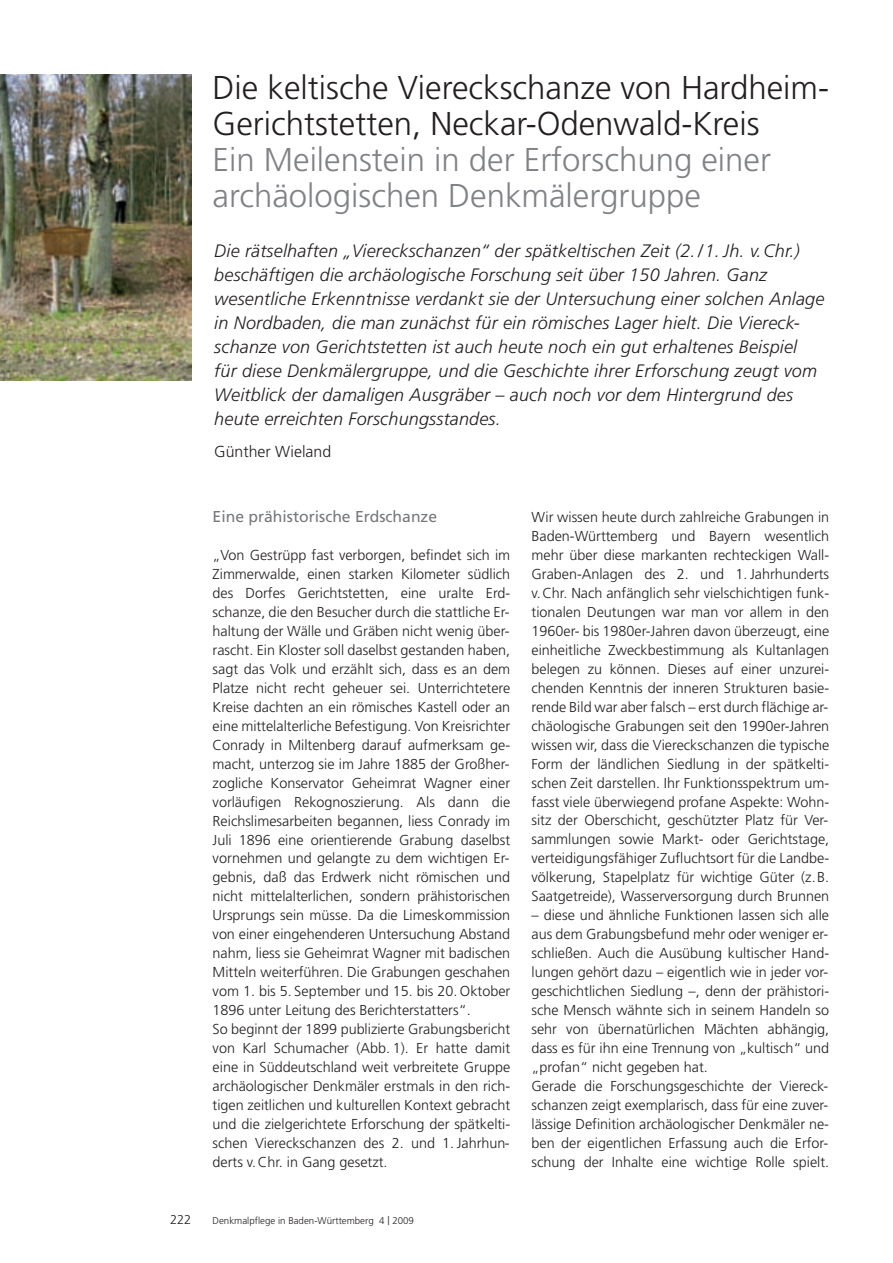
<style>
.page{position:relative;width:893px;height:1263px;background:#fff}
.page>*{position:absolute;margin:0;border:0;box-sizing:border-box;transform-origin:0 0}
.t1{font:300 33px/36px "Frutiger";color:#231f20}
.t2{font:300 33px/36px "Frutiger";color:#808285}
.t3{font:italic 300 18px/24px "Frutiger";letter-spacing:.01em;color:#231f20}
.t4{font:300 15.9px "Frutiger";color:#231f20}
.t5{font:15.75px "Frutiger";color:#76787b}
.t6{font:300 14.4px/19px "Frutiger";color:#231f20}
.t7{font:300 12.75px "Frutiger";color:#231f20}
.t8{font:300 9.75px "Frutiger";color:#231f20}
.s1{font-size:12px}
</style>
<div class="page">
<img style="left:0;top:74px;width:191px;height:307px">
<h1 class="t1" style="left:213px;top:72px;width:618px">Die keltische Viereckschanze von Hardheim-<br>Gerichtstetten, Neckar-Odenwald-Kreis</h1>
<h1 class="t2" style="left:213px;top:144px;width:560px">Ein Meilenstein in der Erforschung einer archäologischen Denkmälergruppe</h1>
<p class="t3" style="left:214px;top:240px;width:612px">Die rätselhaften „Viereckschanzen“ der spätkeltischen Zeit (2./1. Jh. v.Chr.) beschäftigen die archäologische Forschung seit über 150 Jahren. Ganz wesentliche Erkenntnisse verdankt sie der Untersuchung einer solchen Anlage in Nordbaden, die man zunächst für ein römisches Lager hielt. Die Viereck&shy;schanze von Gerichtstetten ist auch heute noch ein gut erhaltenes Beispiel<br>für diese Denkmälergruppe, und die Geschichte ihrer Erforschung zeugt vom Weitblick der damaligen Ausgräber – auch noch vor dem Hintergrund des heute erreichten Forschungsstandes.</p>
<p class="t4" style="left:214px;top:445px;width:118px">Günther Wieland</p>
<p class="t5" style="left:213px;top:510px;width:226px">Eine prähistorische Erdschanze</p>
<p class="t6" style="left:213px;top:546px;width:299px">„Von Gestrüpp fast verborgen, befindet sich im Zimmerwalde, einen starken Kilometer südlich des Dorfes Gerichtstetten, eine uralte Erd&shy;schanze, die den Besucher durch die stattliche Er&shy;haltung der Wälle und Gräben nicht wenig über&shy;rascht. Ein Kloster soll daselbst gestanden haben, sagt das Volk und erzählt sich, dass es an dem Platze nicht recht geheuer sei. Unterrichtetere Kreise dachten an ein römisches Kastell oder an eine mittelalterliche Befestigung. Von Kreisrichter Conrady in Miltenberg darauf aufmerksam ge&shy;macht, unterzog sie im Jahre 1885 der Großher&shy;zogliche Konservator Geheimrat Wagner einer vorläufigen Rekognoszierung. Als dann die Reichslimesarbeiten begannen, liess Conrady im Juli 1896 eine orientierende Grabung daselbst vornehmen und gelangte zu dem wichtigen Er&shy;gebnis, daß das Erdwerk nicht römischen und nicht mittelalterlichen, sondern prähistorischen Ursprungs sein müsse. Da die Limeskommission von einer eingehenderen Untersuchung Abstand nahm, liess sie Geheimrat Wagner mit badischen Mitteln weiterführen. Die Grabungen geschahen vom 1. bis 5. September und 15. bis 20. Oktober 1896 unter Leitung des Berichterstatters“.<br>So beginnt der 1899 publizierte Grabungsbericht von Karl Schumacher (Abb. 1). Er hatte damit eine in Süddeutschland weit verbreitete Gruppe archäologischer Denkmäler erstmals in den rich&shy;tigen zeitlichen und kulturellen Kontext gebracht und die zielgerichtete Erforschung der spätkelti&shy;schen Viereckschanzen des 2. und 1. Jahrhun&shy;derts v.Chr. in Gang gesetzt.</p>
<p class="t7" style="left:170px;top:1215px;width:23px">222</p>
<p class="t8" style="left:213px;top:1217px;width:203px">Denkmalpflege in Baden-Württemberg 4 <span class="s1">|</span> 2009</p>
<p class="t6" style="left:531px;top:508px;width:299px;text-align:justify">Wir wissen heute durch zahlreiche Grabungen in Baden-Württemberg und Bayern wesentlich mehr über diese markanten rechteckigen Wall-Graben-Anlagen des 2. und 1. Jahrhunderts v.Chr. Nach anfänglich sehr vielschichtigen funk&shy;tionalen Deutungen war man vor allem in den 1960er- bis 1980er-Jahren davon überzeugt, eine einheitliche Zweckbestimmung als Kultanlagen belegen zu können. Dieses auf einer unzurei&shy;chenden Kenntnis der inneren Strukturen basie&shy;rende Bild war aber falsch – erst durch flächige ar&shy;chäologische Grabungen seit den 1990er-Jahren wissen wir, dass die Viereckschanzen die typische Form der ländlichen Siedlung in der spätkelti&shy;schen Zeit darstellen. Ihr Funktionsspektrum um&shy;fasst viele überwiegend profane Aspekte: Wohn&shy;sitz der Oberschicht, geschützter Platz für Ver&shy;sammlungen sowie Markt- oder Gerichtstage, verteidigungsfähiger Zufluchtsort für die Landbe&shy;völkerung, Stapelplatz für wichtige Güter (z.B.<br>Saatgetreide), Wasserversorgung durch Brunnen</p>
<p class="t6" style="left:531px;top:907px;width:299px">– diese und ähnliche Funktionen lassen sich alle aus dem Grabungsbefund mehr oder weniger er&shy;schließen. Auch die Ausübung kultischer Hand&shy;lungen gehört dazu – eigentlich wie in jeder vor&shy;geschichtlichen Siedlung –, denn der prähistori&shy;sche Mensch wähnte sich in seinem Handeln so sehr von übernatürlichen Mächten abhängig, dass es für ihn eine Trennung von „kultisch“ und „profan“ nicht gegeben hat.<br>Gerade die Forschungsgeschichte der Viereck&shy;schanzen zeigt exemplarisch, dass für eine zuver&shy;lässige Definition archäologischer Denkmäler ne&shy;ben der eigentlichen Erfassung auch die Erfor&shy;schung der Inhalte eine wichtige Rolle spielt.</p>
</div>
